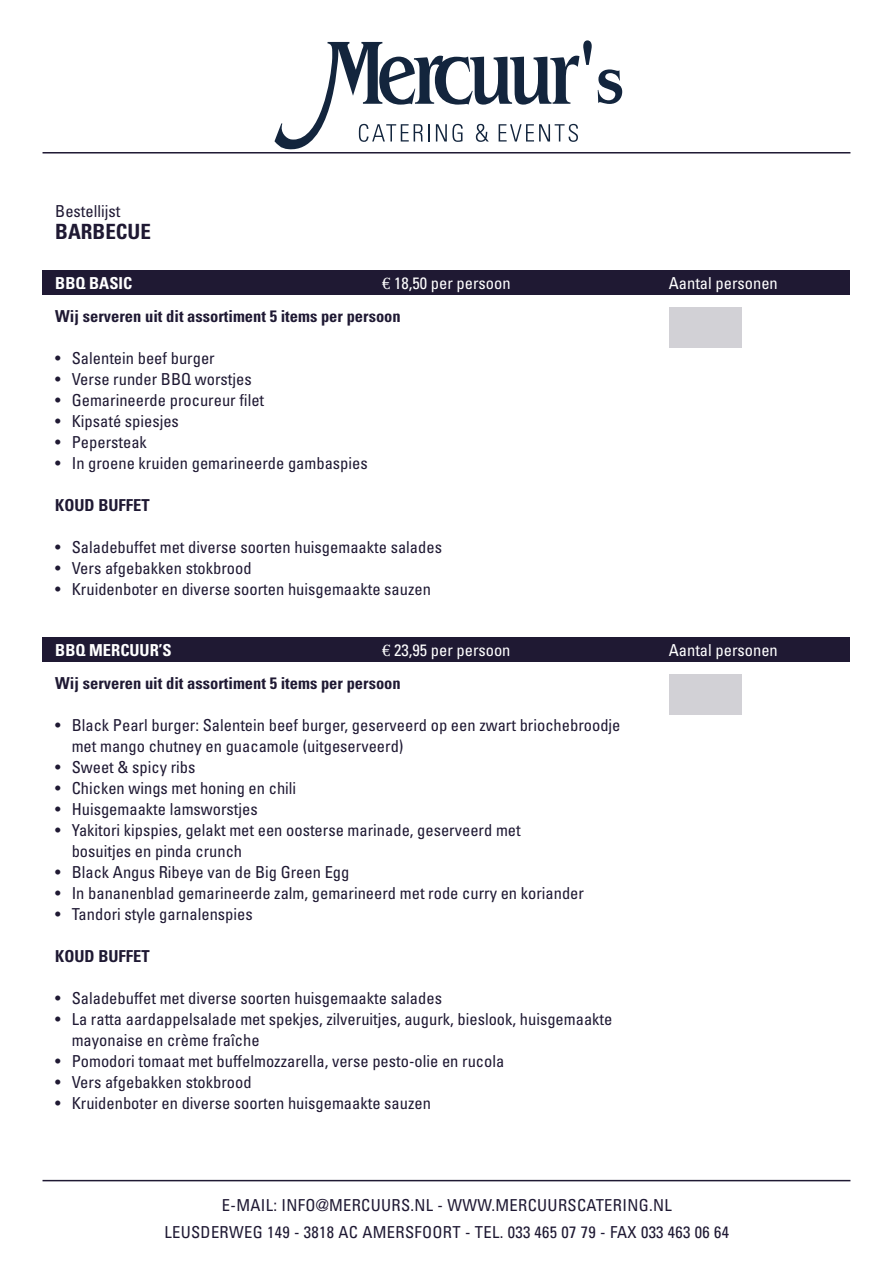
<style>
.page{position:relative;width:893px;height:1263px;background:#fff}
.page>*{position:absolute;margin:0;border:0;box-sizing:border-box;transform-origin:0 0}
.t1{font:700 condensed 21px "Univers";color:#1f1933}
.t2{font:condensed 16.5px/21px "Univers";color:#1f1933}
.t3{font:700 condensed 16.5px "Univers";color:#1f1933}
.t4{font:condensed 16.5px/27px "Univers";letter-spacing:.02em;color:#1f1933;text-align:center}
.t5{font:condensed 16.5px "Univers";color:#fff}
.t6{font:700 condensed 16.5px "Univers";color:#fff}
.s1{font-family:"Euro Serif";font-stretch:normal}
</style>
<div class="page">
<svg style="left:598px;top:69px;width:24px;height:35px"></svg>
<svg style="left:274px;top:40px;width:318px;height:110px"></svg>
<hr style="left:43px;top:152px;width:807px;height:1px;background:#1f1933">
<div style="left:43px;top:270px;width:807px;height:24px;background:#1f1933"></div>
<div style="left:43px;top:637px;width:807px;height:24px;background:#1f1933"></div>
<hr style="left:43px;top:1180px;width:807px;height:1px;background:#1f1933">
<div style="left:669px;top:307px;width:72px;height:41px;background:#d2d1d6"></div>
<div style="left:669px;top:674px;width:72px;height:41px;background:#d2d1d6"></div>
<p class="t2" style="left:55px;top:200px;width:67px">Bestellijst</p>
<p class="t1" style="left:55px;top:219px;width:97px">BARBECUE</p>
<p class="t6" style="left:55px;top:273px;width:79px">BBQ BASIC</p>
<p class="t5" style="left:382px;top:273px;width:130px"><span class="s1">e</span> 18,50 per persoon</p>
<p class="t5" style="left:669px;top:273px;width:111px">Aantal personen</p>
<p class="t3" style="left:55px;top:306px;width:347px">Wij serveren uit dit assortiment 5 items per persoon</p>
<p class="t2" style="left:55px;top:347px;width:161px">• Salentein beef burger</p>
<p class="t2" style="left:55px;top:368px;width:198px">• Verse runder BBQ worstjes</p>
<p class="t2" style="left:55px;top:389px;width:210px">• Gemarineerde procureur filet</p>
<p class="t2" style="left:55px;top:410px;width:125px">• Kipsaté spiesjes</p>
<p class="t2" style="left:55px;top:431px;width:93px">• Pepersteak</p>
<p class="t2" style="left:55px;top:452px;width:314px">• In groene kruiden gemarineerde gambaspies</p>
<p class="t3" style="left:55px;top:495px;width:96px">KOUD BUFFET</p>
<p class="t2" style="left:55px;top:536px;width:388px">• Saladebuffet met diverse soorten huisgemaakte salades</p>
<p class="t2" style="left:55px;top:557px;width:198px">• Vers afgebakken stokbrood</p>
<p class="t2" style="left:55px;top:578px;width:377px">• Kruidenboter en diverse soorten huisgemaakte sauzen</p>
<p class="t6" style="left:55px;top:640px;width:118px">BBQ MERCUUR’S</p>
<p class="t5" style="left:382px;top:640px;width:130px"><span class="s1">e</span> 23,95 per persoon</p>
<p class="t5" style="left:669px;top:640px;width:111px">Aantal personen</p>
<p class="t3" style="left:55px;top:673px;width:347px">Wij serveren uit dit assortiment 5 items per persoon</p>
<p class="t2" style="left:72px;top:714px;width:550px;text-indent:-16px">• Black Pearl burger: Salentein beef burger, geserveerd op een zwart briochebroodje met mango chutney en guacamole (uitgeserveerd)</p>
<p class="t2" style="left:55px;top:756px;width:142px">• Sweet &amp; spicy ribs</p>
<p class="t2" style="left:55px;top:777px;width:243px">• Chicken wings met honing en chili</p>
<p class="t2" style="left:55px;top:798px;width:204px">• Huisgemaakte lamsworstjes</p>
<p class="t2" style="left:72px;top:819px;width:451px;text-indent:-16px">• Yakitori kipspies, gelakt met een oosterse marinade, geserveerd met bosuitjes en pinda crunch</p>
<p class="t2" style="left:55px;top:861px;width:296px">• Black Angus Ribeye van de Big Green Egg</p>
<p class="t2" style="left:55px;top:882px;width:530px">• In bananenblad gemarineerde zalm, gemarineerd met rode curry en koriander</p>
<p class="t2" style="left:55px;top:903px;width:199px">• Tandori style garnalenspies</p>
<p class="t3" style="left:55px;top:946px;width:96px">KOUD BUFFET</p>
<p class="t2" style="left:55px;top:987px;width:388px">• Saladebuffet met diverse soorten huisgemaakte salades</p>
<p class="t2" style="left:72px;top:1008px;width:542px;text-indent:-16px">• La ratta aardappelsalade met spekjes, zilveruitjes, augurk, bieslook, huisgemaakte mayonaise en crème fraîche</p>
<p class="t2" style="left:55px;top:1050px;width:451px">• Pomodori tomaat met buffelmozzarella, verse pesto-olie en rucola</p>
<p class="t2" style="left:55px;top:1071px;width:198px">• Vers afgebakken stokbrood</p>
<p class="t2" style="left:55px;top:1092px;width:377px">• Kruidenboter en diverse soorten huisgemaakte sauzen</p>
<p class="t4" style="left:164px;top:1191px;width:566px">E-MAIL: INFO@MERCUURS.NL - WWW.MERCUURSCATERING.NL<br>LEUSDERWEG 149 - 3818 AC AMERSFOORT - TEL. 033 465 07 79 - FAX 033 463 06 64</p>
</div>
